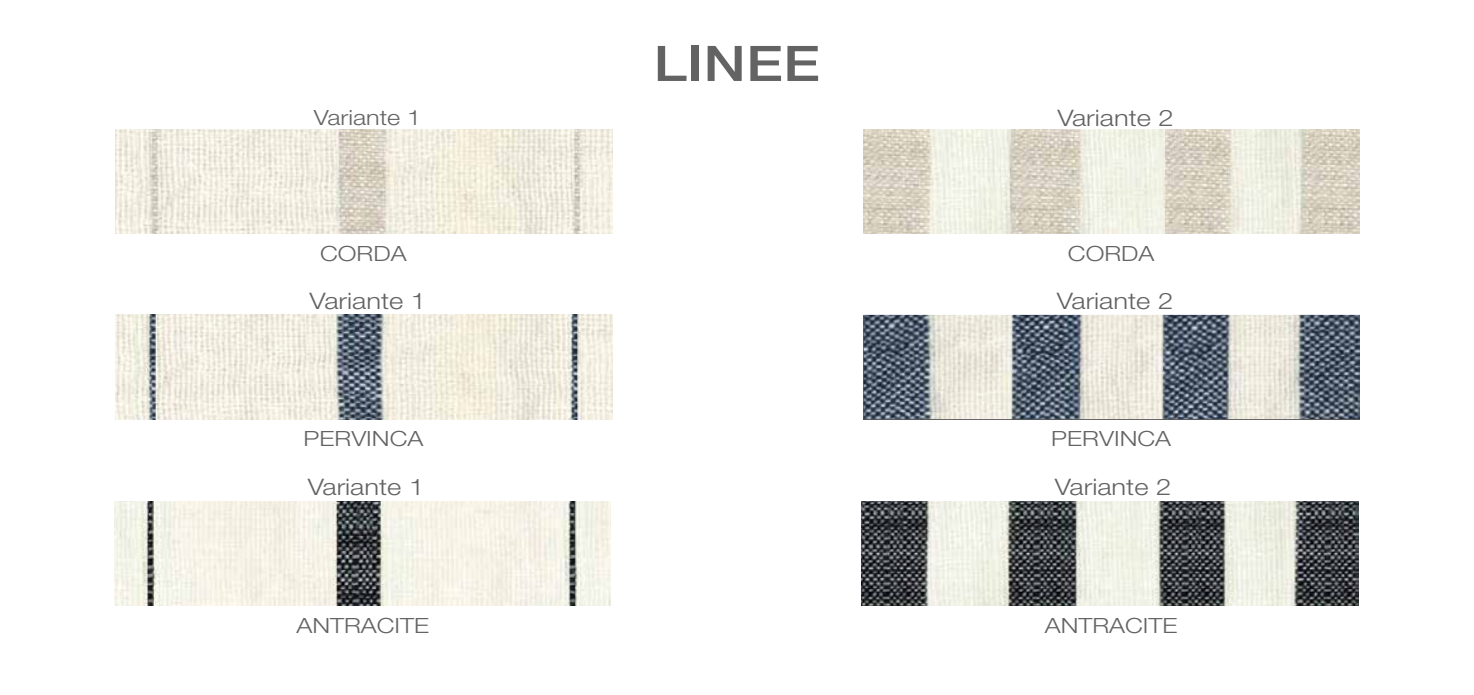
<style>
.page{position:relative;width:1474px;height:695px;background:#fff}
.page>*{position:absolute;margin:0;border:0;box-sizing:border-box;transform-origin:0 0}
.t1{font:500 49px "Helvetica Neue LT Std";color:#646363;scale:1.2 1}
.t2{font:300 22.75px "Helvetica Neue LT Std";color:#646363;scale:1.2 1}
.t3{font:300 21px "Helvetica Neue LT Std";color:#646363;scale:1.2 1}
</style>
<div class="page">
<img style="left:863px;top:315px;width:496px;height:104px">
<img style="left:116px;top:315px;width:496px;height:104px">
<img style="left:861px;top:501px;width:496px;height:104px">
<img style="left:114px;top:501px;width:496px;height:104px">
<img style="left:863px;top:129px;width:496px;height:105px">
<img style="left:116px;top:129px;width:496px;height:105px">
<h1 class="t1" style="left:653px;top:34px;width:140px">LINEE</h1>
<p class="t3" style="left:314px;top:104px;width:91px">Variante 1</p>
<p class="t2" style="left:1057px;top:104px;width:98px">Variante 2</p>
<p class="t3" style="left:320px;top:240px;width:73px">CORDA</p>
<p class="t3" style="left:1067px;top:240px;width:73px">CORDA</p>
<p class="t2" style="left:310px;top:286px;width:98px">Variante 1</p>
<p class="t2" style="left:1056px;top:286px;width:98px">Variante 2</p>
<p class="t3" style="left:303px;top:426px;width:101px">PERVINCA</p>
<p class="t3" style="left:1051px;top:426px;width:101px">PERVINCA</p>
<p class="t2" style="left:308px;top:473px;width:98px">Variante 1</p>
<p class="t2" style="left:1054px;top:473px;width:98px">Variante 2</p>
<p class="t3" style="left:296px;top:612px;width:112px">ANTRACITE</p>
<p class="t3" style="left:1044px;top:612px;width:112px">ANTRACITE</p>
</div>
